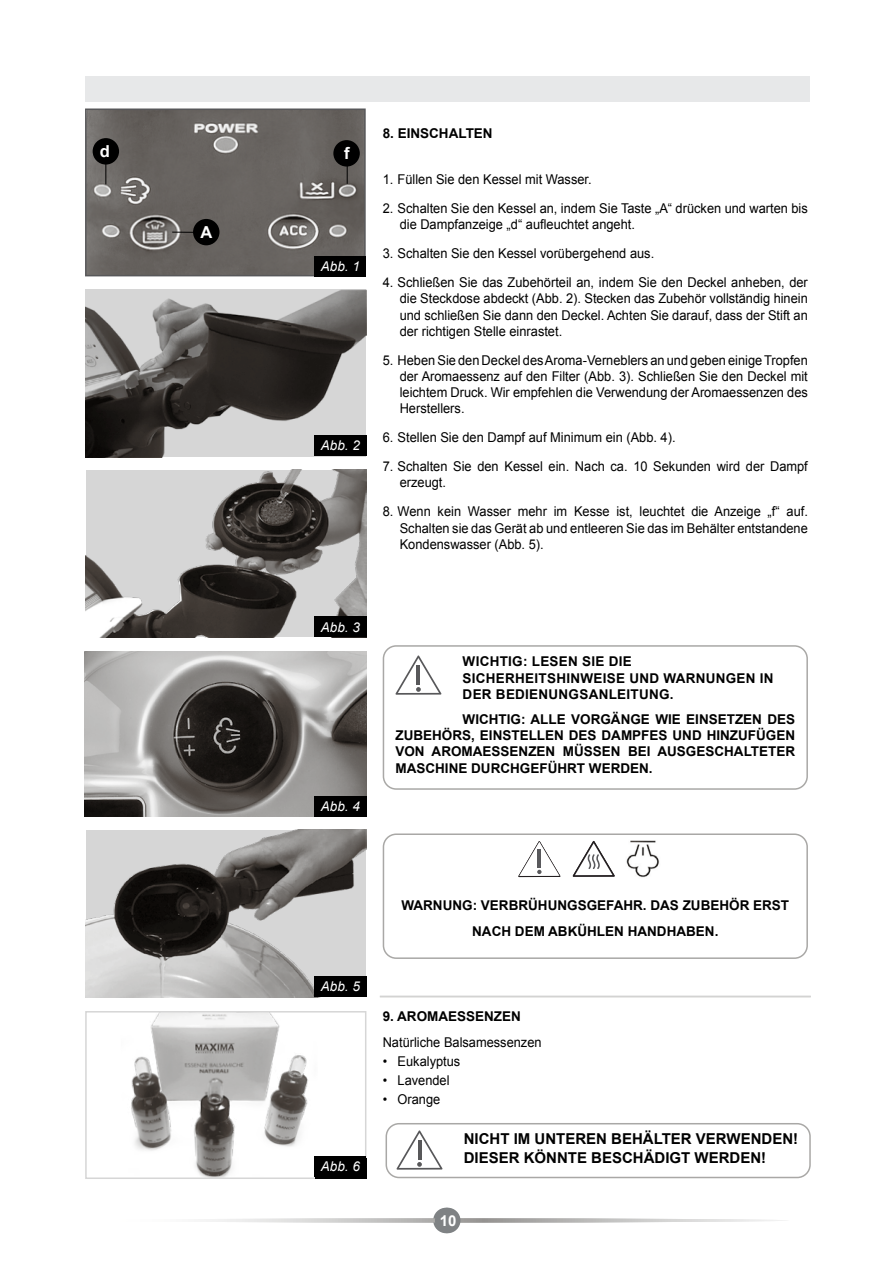
<style>
.page{position:relative;width:893px;height:1263px;background:#fff}
.page>*{position:absolute;margin:0;border:0;box-sizing:border-box;transform-origin:0 0}
.t1{font:700 16.5px "Arial";color:#fff}
.t2{font:700 15px/19.2px "Arial";color:#000}
.t3{font:700 15px "Arial";color:#fff}
.t4{font:13.5px/16.2px "Arial";color:#000;text-align:justify;scale:.95 1}
.t5{font:700 13.5px/16.2px "Arial";color:#000;text-align:justify}
.t6{font:700 13.5px/16.2px "Arial";letter-spacing:.02em;color:#000}
.t7{font:italic 13.5px "Arial";color:#fff}
.t8{font:italic 12.15px "Arial";color:#fff}
</style>
<div class="page">
<img style="left:85px;top:829px;width:282px;height:169px">
<img style="left:85px;top:469px;width:282px;height:168px">
<img style="left:85px;top:289px;width:282px;height:168px">
<img style="left:85px;top:652px;width:281px;height:164px">
<img style="left:88px;top:111px;width:275px;height:162px">
<div style="left:85px;top:108px;width:281px;height:168px;border:2px solid #58585a"></div>
<div style="left:93px;top:138px;width:26px;height:27px;background:#000;border-radius:50%"></div>
<svg style="left:105px;top:164px;width:1px;height:20px"></svg>
<div style="left:333px;top:140px;width:27px;height:27px;background:#000;border-radius:50%"></div>
<svg style="left:347px;top:166px;width:1px;height:18px"></svg>
<hr style="left:172px;top:232px;width:35px;height:1px;background:#000">
<div style="left:193px;top:219px;width:26px;height:26px;background:#000;border-radius:50%"></div>
<img style="left:131px;top:1014px;width:177px;height:162px">
<div style="left:85px;top:1011px;width:281px;height:168px;border:2px solid #d6d6d6"></div>
<div style="left:315px;top:976px;width:52px;height:20px;background:#000"></div>
<div style="left:315px;top:1158px;width:52px;height:20px;background:#000"></div>
<div style="left:315px;top:617px;width:52px;height:20px;background:#000"></div>
<div style="left:315px;top:796px;width:52px;height:20px;background:#000"></div>
<svg style="left:433px;top:1208px;width:26px;height:25px"></svg>
<svg style="left:204px;top:1218px;width:581px;height:4px"></svg>
<div style="left:435px;top:1208px;width:25px;height:25px;background:#7f8284;border-radius:50%"></div>
<img style="left:626px;top:840px;width:34px;height:38px">
<div style="left:85px;top:77px;width:725px;height:25px;background:#e7e8e9"></div>
<div style="left:386px;top:1123px;width:425px;height:55px;border:2px solid #a9a8a6;border-radius:13px"></div>
<svg style="left:397px;top:1130px;width:45px;height:40px"></svg>
<div style="left:383px;top:645px;width:425px;height:145px;border:2px solid #a9a8a6;border-radius:13px"></div>
<div style="left:383px;top:833px;width:425px;height:126px;border:2px solid #a9a8a6;border-radius:13px"></div>
<svg style="left:395px;top:655px;width:46px;height:40px"></svg>
<hr style="left:380px;top:996px;width:431px;height:1px;background:#d3d3d2">
<svg style="left:518px;top:841px;width:42px;height:36px"></svg>
<svg style="left:573px;top:841px;width:42px;height:36px"></svg>
<div style="left:314px;top:256px;width:52px;height:21px;background:#000"></div>
<div style="left:314px;top:435px;width:52px;height:21px;background:#000"></div>
<div style="left:314px;top:617px;width:52px;height:20px;background:#000"></div>
<div style="left:314px;top:796px;width:52px;height:20px;background:#000"></div>
<div style="left:314px;top:976px;width:52px;height:20px;background:#000"></div>
<div style="left:314px;top:1156px;width:52px;height:21px;background:#000"></div>
<p class="t1" style="left:100px;top:140px;width:12px">d</p>
<p class="t1" style="left:344px;top:142px;width:7px">f</p>
<p class="t1" style="left:201px;top:221px;width:13px">A</p>
<p class="t7" style="left:323px;top:258px;width:24px">FIG</p>
<p class="t7" style="left:321px;top:258px;width:41px">Abb. 1</p>
<p class="t7" style="left:321px;top:437px;width:41px">Abb. 2</p>
<p class="t8" style="left:325px;top:438px;width:35px">FIG. 2</p>
<p class="t5" style="left:383px;top:126px;width:112px">8. EINSCHALTEN</p>
<p class="t4" style="left:383px;top:171px;width:221px">1. Füllen Sie den Kessel mit Wasser.</p>
<p class="t4" style="left:400px;top:200px;width:431px;text-indent:-17px">2. Schalten Sie den Kessel an, indem Sie Taste „A“ drücken und warten bis die Dampfanzeige „d“ aufleuchtet angeht.</p>
<p class="t4" style="left:383px;top:245px;width:287px">3. Schalten Sie den Kessel vorübergehend aus.</p>
<p class="t4" style="left:400px;top:274px;width:431px;text-indent:-17px">4. Schließen Sie das Zubehörteil an, indem Sie den Deckel anheben, der die Steckdose abdeckt (Abb. 2). Stecken das Zubehör vollständig hinein und schließen Sie dann den Deckel. Achten Sie darauf, dass der Stift an der richtigen Stelle einrastet.</p>
<p class="t4" style="left:400px;top:352px;width:431px;text-indent:-17px">5. Heben Sie den Deckel des Aroma-Verneblers an und geben einige Tropfen der Aromaessenz auf den Filter (Abb. 3). Schließen Sie den Deckel mit leichtem Druck. Wir empfehlen die Verwendung der Aromaessenzen des Herstellers.</p>
<p class="t4" style="left:383px;top:430px;width:310px">6. Stellen Sie den Dampf auf Minimum ein (Abb. 4).</p>
<p class="t4" style="left:400px;top:459px;width:431px;text-indent:-17px">7. Schalten Sie den Kessel ein. Nach ca. 10 Sekunden wird der Dampf erzeugt.</p>
<p class="t4" style="left:400px;top:504px;width:431px;text-indent:-17px">8. Wenn kein Wasser mehr im Kesse ist, leuchtet die Anzeige „f“ auf.<br>Schalten sie das Gerät ab und entleeren Sie das im Behälter entstandene Kondenswasser (Abb. 5).</p>
<p class="t7" style="left:321px;top:618px;width:41px">Abb. 3</p>
<p class="t8" style="left:325px;top:619px;width:35px">FIG. 3</p>
<p class="t7" style="left:321px;top:798px;width:41px">Abb. 4</p>
<p class="t8" style="left:325px;top:798px;width:35px">FIG. 4</p>
<p class="t6" style="left:463px;top:654px;width:312px">WICHTIG: LESEN SIE DIE<br>SICHERHEITSHINWEISE UND WARNUNGEN IN<br>DER BEDIENUNGSANLEITUNG.</p>
<p class="t5" style="left:395px;top:712px;width:401px;text-indent:67px">WICHTIG: ALLE VORGÄNGE WIE EINSETZEN DES ZUBEHÖRS, EINSTELLEN DES DAMPFES UND HINZUFÜGEN VON AROMAESSENZEN MÜSSEN BEI AUSGESCHALTETER MASCHINE DURCHGEFÜHRT WERDEN.</p>
<p class="t7" style="left:321px;top:978px;width:41px">Abb. 5</p>
<p class="t8" style="left:325px;top:980px;width:35px">FIG. 5</p>
<p class="t7" style="left:321px;top:1158px;width:24px">FIG</p>
<p class="t7" style="left:321px;top:1158px;width:41px">Abb. 6</p>
<p class="t5" style="left:401px;top:893px;width:389px;line-height:25.2px;text-align:center">WARNUNG: VERBRÜHUNGSGEFAHR. DAS ZUBEHÖR ERST<br>NACH DEM ABKÜHLEN HANDHABEN.</p>
<p class="t5" style="left:383px;top:1009px;width:140px">9. AROMAESSENZEN</p>
<p class="t4" style="left:383px;top:1034px;width:169px">Natürliche Balsamessenzen</p>
<p class="t4" style="left:383px;top:1053px;width:83px">• Eukalyptus</p>
<p class="t4" style="left:383px;top:1072px;width:72px">• Lavendel</p>
<p class="t4" style="left:383px;top:1091px;width:62px">• Orange</p>
<p class="t2" style="left:464px;top:1129px;width:336px">NICHT IM UNTEREN BEHÄLTER VERWENDEN!<br>DIESER KÖNNTE BESCHÄDIGT WERDEN!</p>
<p class="t3" style="left:440px;top:1210px;width:18px">10</p>
</div>
